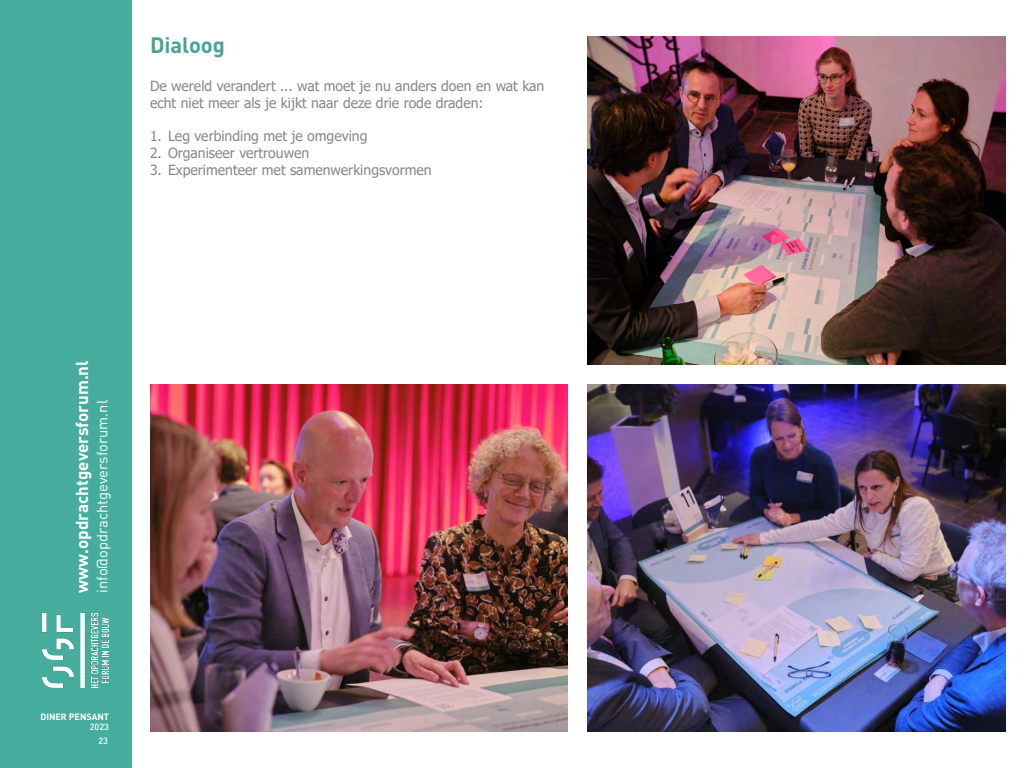
<style>
.page{position:relative;width:1024px;height:768px;background:#fff}
.page>*{position:absolute;margin:0;border:0;box-sizing:border-box;transform-origin:0 0}
.t1{font:700 22px "DIN Pro";color:#46a491}
.t2{font:700 17.1px "DIN Pro";color:#fff}
.t3{font:14.8px "DIN Pro";color:#fff}
.t4{font:14px/16.8px "Tahoma";color:#888}
.t5{font:700 9px "DIN Pro";color:#fff}
.t6{font:500 9px/13.8px "DIN Pro";color:#fff;text-align:right}
</style>
<div class="page">
<div style="left:0;top:0;width:132px;height:768px;background:#46ad9e"></div>
<img style="left:43px;top:613px;width:65px;height:74px">
<img style="left:150px;top:384px;width:418px;height:348px">
<img style="left:587px;top:384px;width:418px;height:348px">
<img style="left:587px;top:36px;width:418px;height:329px">
<h1 class="t1" style="left:150px;top:30px;width:77px">Dialoog</h1>
<p class="t4" style="left:150px;top:78px;width:396px">De wereld verandert ... wat moet je nu anders doen en wat kan echt niet meer als je kijkt naar deze drie rode draden:</p>
<p class="t4" style="left:150px;top:128px;width:219px">1. Leg verbinding met je omgeving</p>
<p class="t4" style="left:150px;top:145px;width:161px">2. Organiseer vertrouwen</p>
<p class="t4" style="left:150px;top:162px;width:283px">3. Experimenteer met samenwerkingsvormen</p>
<p class="t2" style="left:70px;top:593px;width:234px;rotate:-90deg">www.opdrachtgeversforum.nl</p>
<p class="t3" style="left:92px;top:593px;width:194px;rotate:-90deg">info@opdrachtgeversforum.nl</p>
<p class="t5" style="left:40px;top:710px;width:70px">DINER PENSANT</p>
<p class="t6" style="left:90px;top:720px;width:21px">2023<br>23</p>
</div>
